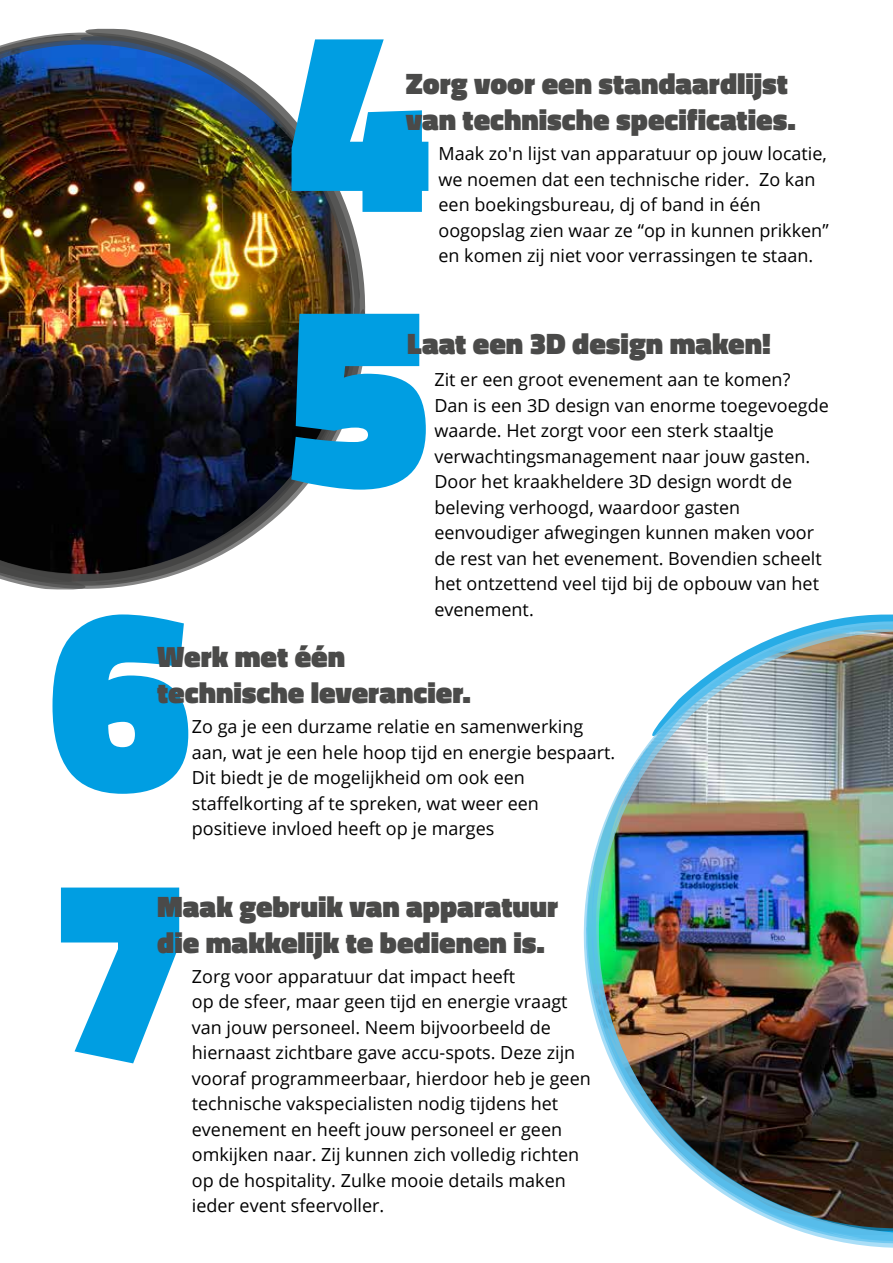
<style>
.page{position:relative;width:893px;height:1263px;background:#fff}
.page>*{position:absolute;margin:0;border:0;box-sizing:border-box;transform-origin:0 0}
.t1{font:900 261.75px/274.4px "Titillium Web";color:#009ee2}
.t2{font:900 30px/36px "Titillium Web";color:#4a4a49}
.t3{font:18px/25.5px "Open Sans";color:#000}
.s1{font-size:17.85px}
</style>
<div class="page">
<img style="left:0;top:33px;width:360px;height:556px">
<svg style="left:352px;top:244px;width:8px;height:73px"></svg>
<img style="left:584px;top:621px;width:309px;height:627px">
<h1 class="t1" style="left:287px;top:-16px;width:145px">4<br>5</h1>
<h2 class="t2" style="left:406px;top:66px;width:391px">Zorg voor een standaardlijst van technische specificaties.</h2>
<p class="t3" style="left:438px;top:140px;width:392px">Maak zo'n lijst van apparatuur op jouw locatie, we noemen dat een technische rider. Zo kan een boekingsbureau, dj of band in één oogopslag zien waar ze “op in kunnen prikken” en komen zij niet voor verrassingen te staan.</p>
<h2 class="t2" style="left:407px;top:325px;width:365px">Laat een 3D design maken!</h2>
<p class="t3" style="left:434px;top:366px;width:396px">Zit er een groot evenement aan te komen?<br>Dan is een 3D design van enorme toegevoegde waarde. Het zorgt voor een sterk staaltje verwachtingsmanagement naar jouw <span class="s1">gasten</span>.<br>Door het kraakheldere 3D design wordt de beleving verhoogd, waardoor <span class="s1">gasten </span>eenvoudiger afwegingen kunnen maken voor de rest van het evenement. Bovendien scheelt het ontzettend veel tijd bij de opbouw van het evenement.</p>
<h1 class="t1" style="left:48px;top:562px;width:145px">6</h1>
<h2 class="t2" style="left:157px;top:638px;width:315px">Werk met één technische leverancier.</h2>
<p class="t3" style="left:192px;top:713px;width:425px">Zo ga je een durzame relatie en samenwerking aan, wat je een hele hoop tijd en energie bespaart.<br>Dit biedt je de mogelijkheid om ook een staffelkorting af te spreken, wat weer een positieve invloed heeft op je marges</p>
<h1 class="t1" style="left:48px;top:832px;width:145px">7</h1>
<h2 class="t2" style="left:157px;top:888px;width:402px">Maak gebruik van apparatuur die makkelijk te bedienen is.</h2>
<p class="t3" style="left:192px;top:963px;width:401px">Zorg voor apparatuur dat impact heeft<br>op de sfeer, maar geen tijd en energie vraagt van jouw personeel. Neem bijvoorbeeld de hiernaast zichtbare gave accu-spots. Deze zijn vooraf programmeerbaar, hierdoor heb je geen technische vakspecialisten nodig tijdens het evenement en heeft jouw personeel er geen omkijken naar. Zij kunnen zich volledig richten op de hospitality. Zulke mooie details maken ieder event sfeervoller.</p>
</div>
